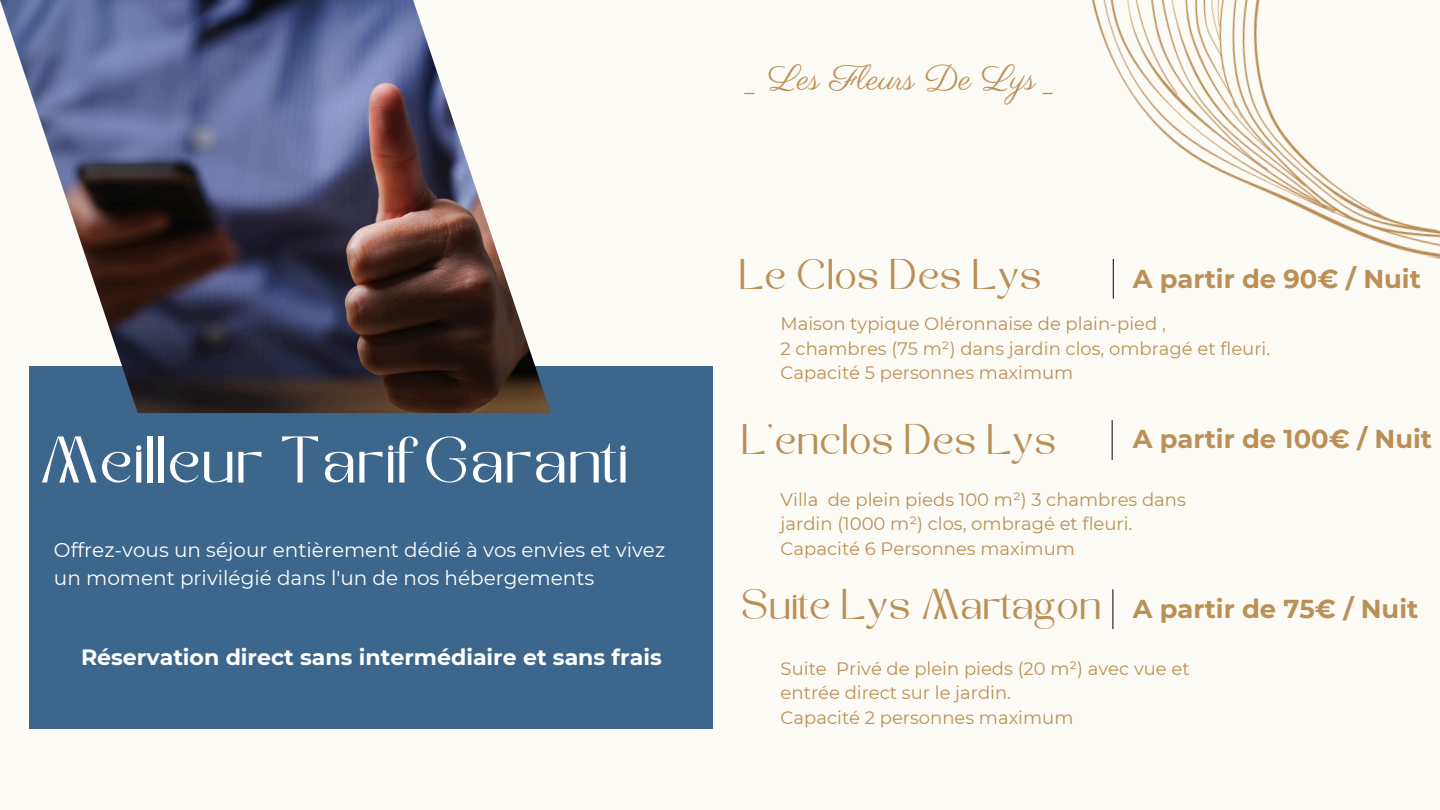
<style>
.page{position:relative;width:1440px;height:810px;background:#fdfbf5}
.page>*{position:absolute;margin:0;border:0;box-sizing:border-box;transform-origin:0 0}
.t1{font:61.4px "KENAO";color:#fff}
.t2{font:40.1px "KENAO";color:#bb9057}
.t3{font:35px "Parisienne";color:#bb9057}
.t4{font:700 25.8px "Montserrat";color:#bb9057}
.t5{font:700 22.1px "Montserrat";color:#fff}
.t6{font:20px/27.8px "Montserrat";color:#fffefc}
.t7{font:18px/24.8px "Montserrat";color:#bb9057}
</style>
<div class="page">
<div style="left:30px;top:367px;width:683px;height:362px;background:#3d668c"></div>
<img style="left:1091px;top:0;width:349px;height:287px">
<hr style="left:1112px;top:420px;width:1px;height:40px;background:#000">
<hr style="left:1113px;top:589px;width:1px;height:40px;background:#000">
<hr style="left:1113px;top:259px;width:1px;height:40px;background:#000">
<img style="left:0;top:0;width:550px;height:413px">
<p class="t1" style="left:42px;top:436px;width:591px">Meilleur Tarif Garanti</p>
<p class="t6" style="left:54px;top:536px;width:613px">Offrez-vous un séjour entièrement dédié à vos envies et vivez un moment privilégié dans l'un de nos hébergements</p>
<h4 class="t5" style="left:81px;top:644px;width:582px">Réservation direct sans intermédiaire et sans frais</h4>
<p class="t3" style="left:748px;top:57px;width:310px">_ Les Fleurs De Lys _</p>
<h5 class="t2" style="left:741px;top:259px;width:304px">Le Clos Des Lys</h5>
<h4 class="t4" style="left:1133px;top:263px;width:290px">A partir de 90€ / Nuit</h4>
<h3 class="t7" style="left:781px;top:311px;width:387px">Maison typique Oléronnaise de plain-pied ,</h3>
<h2 class="t7" style="left:781px;top:336px;width:491px">2 chambres (75 m²) dans jardin clos, ombragé et fleuri.</h2>
<p class="t7" style="left:781px;top:361px;width:294px">Capacité 5 personnes maximum</p>
<h1 class="t2" style="left:743px;top:424px;width:317px">L’enclos Des Lys</h1>
<p class="t4" style="left:1133px;top:423px;width:301px">A partir de 100€ / Nuit</p>
<p class="t7" style="left:781px;top:487px;width:407px">Villa de plein pieds 100 m²) 3 chambres dans jardin (1000 m²) clos, ombragé et fleuri.</p>
<p class="t7" style="left:781px;top:536px;width:296px">Capacité 6 Personnes maximum</p>
<p class="t2" style="left:743px;top:589px;width:362px">Suite Lys Martagon</p>
<h2 class="t4" style="left:1133px;top:593px;width:287px">A partir de 75€ / Nuit</h2>
<p class="t7" style="left:781px;top:656px;width:411px">Suite Privé de plein pieds (20 m²) avec vue et entrée direct sur le jardin.</p>
<h2 class="t7" style="left:781px;top:705px;width:294px">Capacité 2 personnes maximum</h2>
</div>
